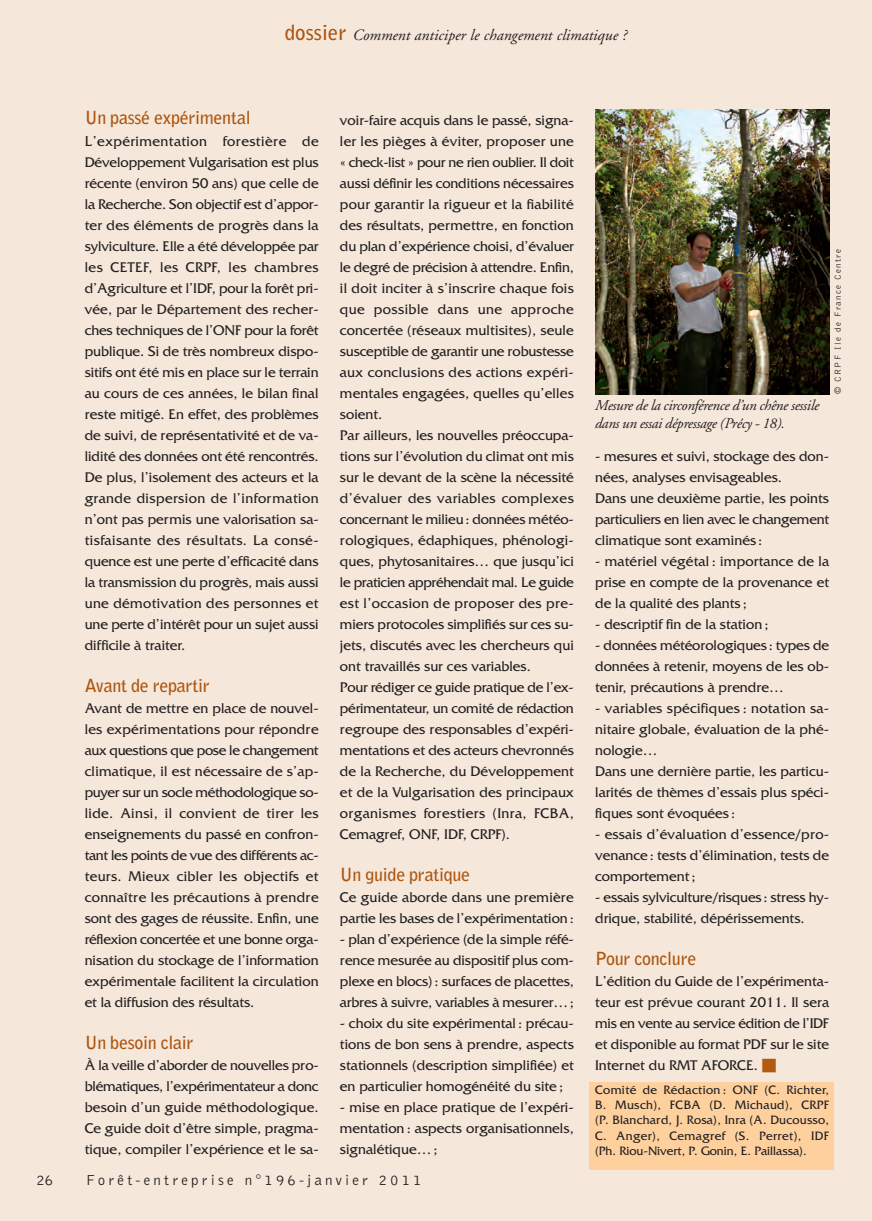
<style>
.page{position:relative;width:872px;height:1221px;background:#fff}
.page>*{position:absolute;margin:0;border:0;box-sizing:border-box;transform-origin:0 0}
.t1{font:700 18px "Bell Gothic";letter-spacing:-.015em;color:#ad550f}
.t2{font:italic 15.75px "Adobe Garamond";color:#231f20}
.t3{font:italic 15px/18px "Adobe Garamond";letter-spacing:-.02em;color:#231f20}
.t4{font:300 15px "Bell Gothic";letter-spacing:.21em;color:#231f20}
.t5{font:14.7px/21px "Friz Quadrata";color:#231f20;text-align:justify}
.t6{font:12.75px/15.3px "Friz Quadrata";color:#231f20;text-align:justify}
.t7{font:300 9px "Bell Gothic";letter-spacing:.14em;color:#231f20}
.s1{font-family:"Bell Gothic";font-weight:700;font-style:normal;font-size:21px;color:#ad550f}
.s2{color:#b15b10}
</style>
<div class="page">
<div style="left:0;top:0;width:872px;height:1220px;background:#f5e8db"></div>
<div style="left:589px;top:1081px;width:245px;height:87px;background:#fdd09e"></div>
<img style="left:595px;top:109px;width:234px;height:286px">
<p class="t2" style="left:285px;top:29px;width:344px"><span class="s1">dossier</span> Comment anticiper le changement climatique ?</p>
<p class="t1" style="left:85px;top:111px;width:168px">Un passé expérimental</p>
<p class="t5" style="left:85px;top:132px;width:235px">L’expérimentation forestière de Développement Vulgarisation est plus récente (environ 50 ans) que celle de la Recherche. Son objectif est d’appor&shy;ter des éléments de progrès dans la sylviculture. Elle a été développée par les CETEF, les CRPF, les chambres d’Agriculture et l’IDF, pour la forêt pri&shy;vée, par le Département des recher&shy;ches techniques de l’ONF pour la forêt publique. Si de très nombreux dispo&shy;sitifs ont été mis en place sur le terrain au cours de ces années, le bilan final reste mitigé. En effet, des problèmes de suivi, de représentativité et de va&shy;lidité des données ont été rencontrés.<br>De plus, l’isolement des acteurs et la grande dispersion de l’information n’ont pas permis une valorisation sa&shy;tisfaisante des résultats. La consé&shy;quence est une perte d’efficacité dans la transmission du progrès, mais aussi une démotivation des personnes et une perte d’intérêt pour un sujet aussi difficile à traiter.</p>
<p class="t1" style="left:85px;top:678px;width:127px">Avant de repartir</p>
<p class="t5" style="left:85px;top:699px;width:235px">Avant de mettre en place de nouvel&shy;les expérimentations pour répondre aux questions que pose le changement climatique, il est nécessaire de s’ap&shy;puyer sur un socle méthodologique so&shy;lide. Ainsi, il convient de tirer les enseignements du passé en confron&shy;tant les points de vue des différents ac&shy;teurs. Mieux cibler les objectifs et connaître les précautions à prendre sont des gages de réussite. Enfin, une réflexion concertée et une bonne orga&shy;nisation du stockage de l’information expérimentale facilitent la circulation et la diffusion des résultats.</p>
<p class="t1" style="left:85px;top:1035px;width:110px">Un besoin clair</p>
<p class="t5" style="left:85px;top:1056px;width:235px">À la veille d’aborder de nouvelles pro&shy;blématiques, l’expérimentateur a donc besoin d’un guide méthodologique.<br>Ce guide doit d’être simple, pragma&shy;tique, compiler l’expérience et le sa-</p>
<p class="t5" style="left:340px;top:111px;width:235px;text-align:left">voir-faire acquis dans le passé, signa&shy;ler les pièges à éviter, proposer une « check-list » pour ne rien oublier. Il doit aussi définir les conditions nécessaires pour garantir la rigueur et la fiabilité des résultats, permettre, en fonction du plan d’expérience choisi, d’évaluer le degré de précision à attendre. Enfin, il doit inciter à s’inscrire chaque fois que possible dans une approche concertée (réseaux multisites), seule susceptible de garantir une robustesse aux conclusions des actions expéri&shy;mentales engagées, quelles qu’elles soient.<br>Par ailleurs, les nouvelles préoccupa&shy;tions sur l’évolution du climat ont mis sur le devant de la scène la nécessité d’évaluer des variables complexes concernant le milieu: données météo&shy;rologiques, édaphiques, phénologi&shy;ques, phytosanitaires… que jusqu’ici le praticien appréhendait mal. Le guide est l’occasion de proposer des pre&shy;miers protocoles simplifiés sur ces su&shy;jets, discutés avec les chercheurs qui ont travaillés sur ces variables.<br>Pour rédiger ce guide pratique de l’ex&shy;périmentateur, un comité de rédaction regroupe des responsables d’expéri&shy;mentations et des acteurs chevronnés de la Recherche, du Développement et de la Vulgarisation des principaux organismes forestiers (Inra, FCBA, Cemagref, ONF, IDF, CRPF).</p>
<p class="t1" style="left:340px;top:867px;width:132px">Un guide pratique</p>
<p class="t5" style="left:340px;top:888px;width:235px">Ce guide aborde dans une première partie les bases de l’expérimentation:</p>
<p class="t5" style="left:340px;top:930px;width:235px">- plan d’expérience (de la simple réfé&shy;rence mesurée au dispositif plus com&shy;plexe en blocs): surfaces de placettes, arbres à suivre, variables à mesurer…;</p>
<p class="t5" style="left:340px;top:1014px;width:235px">- choix du site expérimental : précau&shy;tions de bon sens à prendre, aspects stationnels (description simplifiée) et en particulier homogénéité du site ;</p>
<p class="t5" style="left:340px;top:1098px;width:235px">- mise en place pratique de l’expéri&shy;mentation : aspects organisationnels, signalétique… ;</p>
<p class="t4" style="left:37px;top:1173px;width:18px">26</p>
<p class="t4" style="left:86px;top:1174px;width:337px">Forêt-entreprise n°196-janvier 2011</p>
<p class="t3" style="left:595px;top:397px;width:226px">Mesure de la circonférence d’un chêne sessile dans un essai dépressage (Précy - 18).</p>
<p class="t7" style="left:834px;top:394px;width:146px;rotate:-90deg">© CRPF Ile de France Centre</p>
<p class="t5" style="left:595px;top:447px;width:235px;text-align:left">- mesures et suivi, stockage des don&shy;nées, analyses envisageables.<br>Dans une deuxième partie, les points particuliers en lien avec le changement climatique sont examinés :</p>
<p class="t5" style="left:595px;top:552px;width:235px">- matériel végétal : importance de la prise en compte de la provenance et de la qualité des plants ;</p>
<p class="t5" style="left:595px;top:615px;width:175px">- descriptif fin de la station ;</p>
<p class="t5" style="left:595px;top:636px;width:235px">- données météorologiques: types de données à retenir, moyens de les ob&shy;tenir, précautions à prendre…</p>
<p class="t5" style="left:595px;top:699px;width:235px;text-align:left">- variables spécifiques : notation sa&shy;nitaire globale, évaluation de la phé&shy;nologie…<br>Dans une dernière partie, les particu&shy;larités de thèmes d’essais plus spéci&shy;fiques sont évoquées :</p>
<p class="t5" style="left:595px;top:825px;width:235px">- essais d’évaluation d’essence/pro&shy;venance : tests d’élimination, tests de comportement ;</p>
<p class="t5" style="left:595px;top:888px;width:235px">- essais sylviculture/risques: stress hy&shy;drique, stabilité, dépérissements.</p>
<p class="t1" style="left:595px;top:951px;width:103px">Pour conclure</p>
<p class="t5" style="left:595px;top:972px;width:235px">L’édition du Guide de l’expérimenta&shy;teur est prévue courant 2011. Il sera mis en vente au service édition de l’IDF et disponible au format PDF sur le site Internet du RMT AFORCE. <span class="s2">■</span></p>
<p class="t6" style="left:595px;top:1083px;width:235px">Comité de Rédaction : ONF (C. Richter, B. Musch), FCBA (D. Michaud), CRPF (P. Blanchard, J. Rosa), Inra (A. Ducousso, C. Anger), Cemagref (S. Perret), IDF (Ph. Riou-Nivert, P. Gonin, E. Paillassa).</p>
</div>
